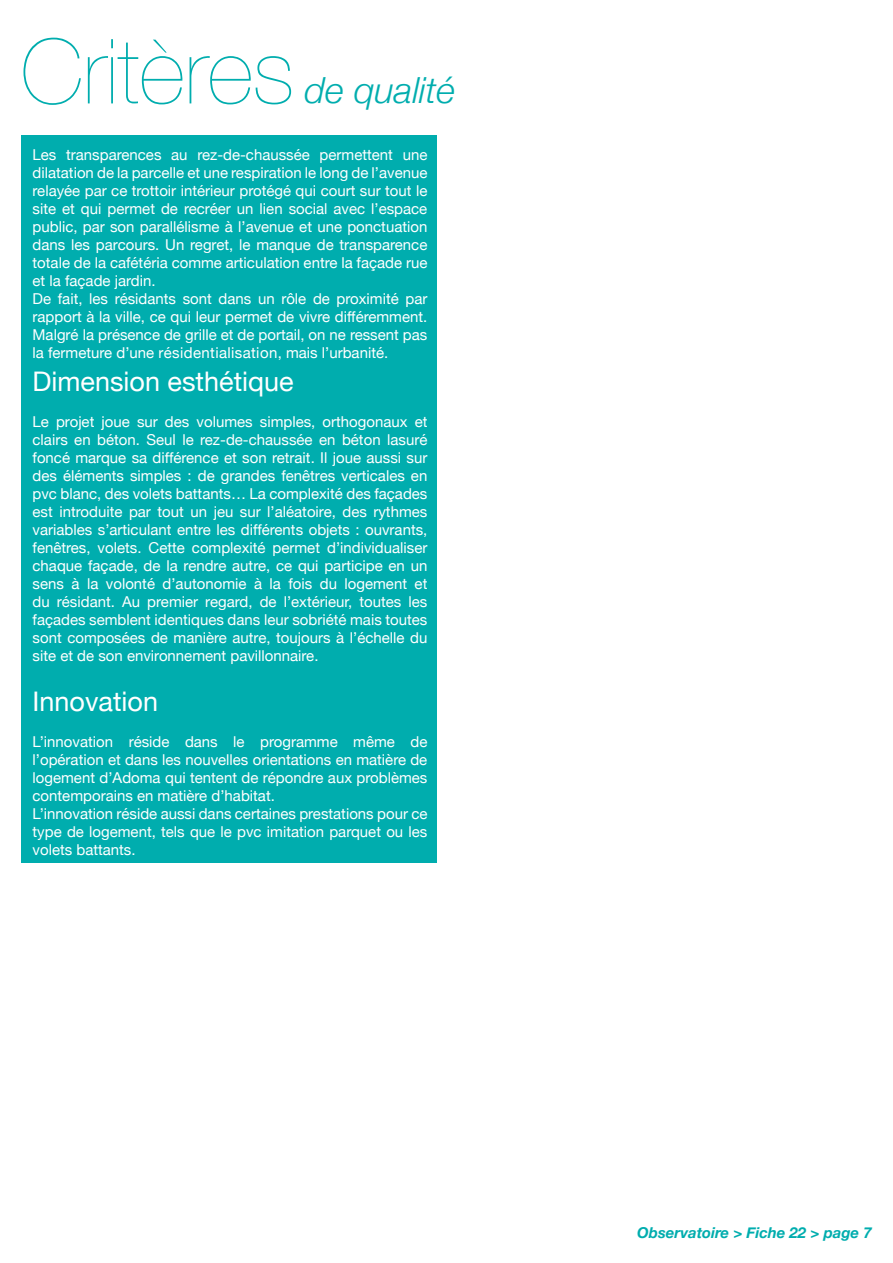
<style>
.page{position:relative;width:893px;height:1263px;background:#fff}
.page>*{position:absolute;margin:0;border:0;box-sizing:border-box;transform-origin:0 0}
.t1{font:200 90px "Helvetica Neue";color:#00adae}
.t2{font:italic 300 36px "Helvetica Neue";color:#00adae}
.Corps_de_texte{font:27px "Helvetica Neue";color:#fff}
.Corps_de_texte-2{font:15px/18px "Helvetica Neue";color:#fff;text-align:justify}
.t3{font:italic 700 15px "Helvetica Neue";color:#00adae}
</style>
<div class="page">
<div style="left:22px;top:136px;width:415px;height:727px;background:#00adae"></div>
<p class="t1" style="left:21px;top:20px;width:275px">Critères</p>
<p class="t2" style="left:305px;top:69px;width:152px">de qualité</p>
<p class="Corps_de_texte-2" style="left:33px;top:146px;width:396px">Les transparences au rez-de-chaussée permettent une dilatation de la parcelle et une respiration le long de l’avenue relayée par ce trottoir intérieur protégé qui court sur tout le site et qui permet de recréer un lien social avec l’espace public, par son parallélisme à l’avenue et une ponctuation dans les parcours. Un regret, le manque de transparence totale de la cafétéria comme articulation entre la façade rue et la façade jardin.</p>
<p class="Corps_de_texte-2" style="left:33px;top:290px;width:396px">De fait, les résidants sont dans un rôle de proximité par rapport à la ville, ce qui leur permet de vivre différemment.<br>Malgré la présence de grille et de portail, on ne ressent pas la fermeture d’une résidentialisation, mais l’urbanité.</p>
<p class="Corps_de_texte" style="left:33px;top:365px;width:263px">Dimension esthétique</p>
<p class="Corps_de_texte-2" style="left:33px;top:412px;width:396px">Le projet joue sur des volumes simples, orthogonaux et clairs en béton. Seul le rez-de-chaussée en béton lasuré foncé marque sa différence et son retrait. Il joue aussi sur des éléments simples : de grandes fenêtres verticales en pvc blanc, des volets battants… La complexité des façades est introduite par tout un jeu sur l’aléatoire, des rythmes variables s’articulant entre les différents objets : ouvrants, fenêtres, volets. Cette complexité permet d’individualiser chaque façade, de la rendre autre, ce qui participe en un sens à la volonté d’autonomie à la fois du logement et du résidant. Au premier regard, de l’extérieur, toutes les façades semblent identiques dans leur sobriété mais toutes sont composées de manière autre, toujours à l’échelle du site et de son environnement pavillonnaire.</p>
<p class="Corps_de_texte" style="left:33px;top:685px;width:127px">Innovation</p>
<p class="Corps_de_texte-2" style="left:33px;top:732px;width:396px">L’innovation réside dans le programme même de l’opération et dans les nouvelles orientations en matière de logement d’Adoma qui tentent de répondre aux problèmes contemporains en matière d’habitat.</p>
<p class="Corps_de_texte-2" style="left:33px;top:804px;width:396px">L’innovation réside aussi dans certaines prestations pour ce type de logement, tels que le pvc imitation parquet ou les volets battants.</p>
<p class="t3" style="left:637px;top:1224px;width:236px">Observatoire &gt; Fiche 22 &gt; page 7</p>
</div>
